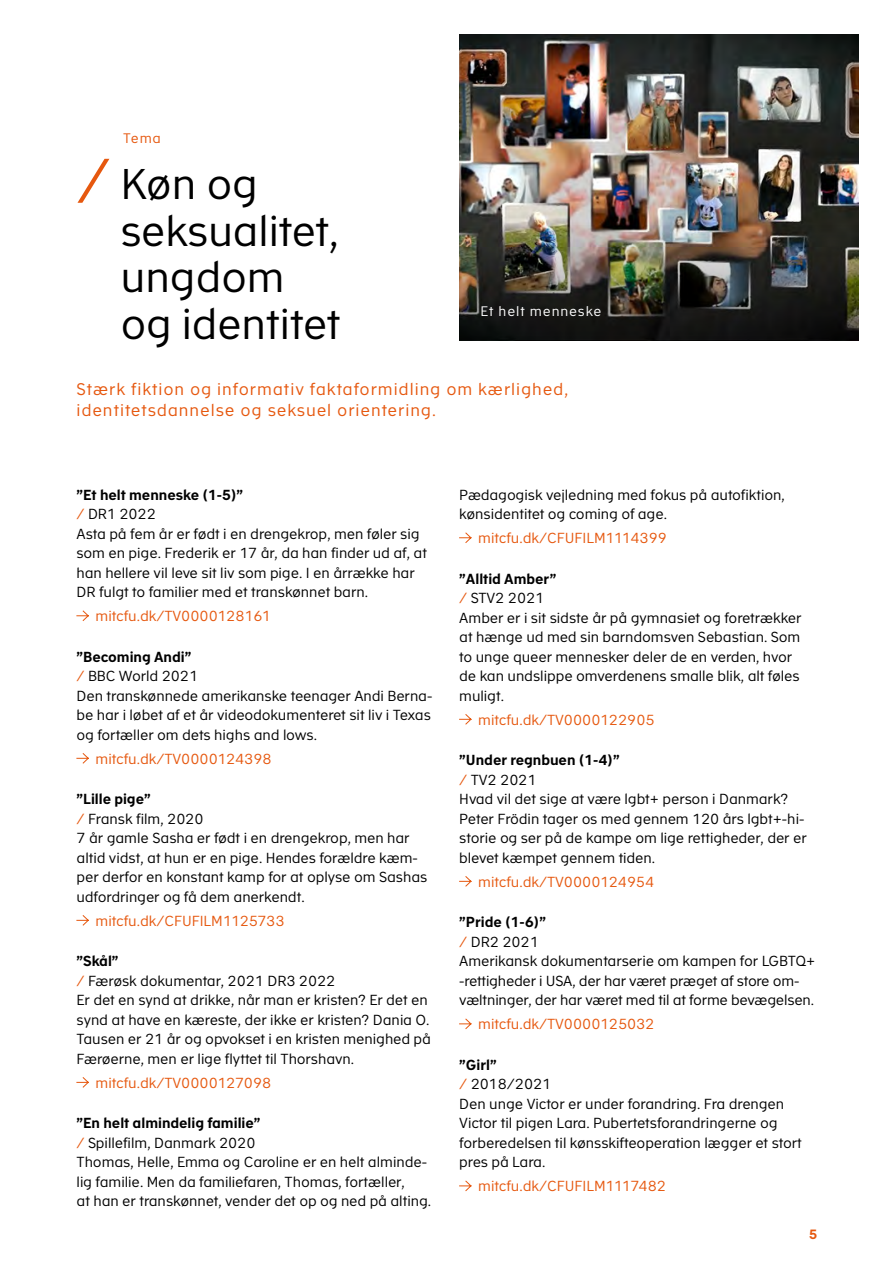
<style>
.page{position:relative;width:893px;height:1263px;background:#fff}
.page>*{position:absolute;margin:0;border:0;box-sizing:border-box;transform-origin:0 0}
.Fag_overskrift{font:42px/46.5px "Academy Sans";letter-spacing:-.01em;color:#000}
.Kort_tekst_orange{font:16.5px/21px "Academy Sans";letter-spacing:.05em;color:#e6580f}
.Brød{font:14.25px/19.5px "Academy Sans";letter-spacing:-.01em;color:#000}
.LInk{font:14.25px "Academy Sans";color:#e6580f}
.Brød-2{font:700 14.25px/19.5px "Academy Sans";letter-spacing:-.005em;color:#000}
.Fremhævet_i_billeder{font:13.5px "Academy Sans";letter-spacing:.06em;color:#fff}
.Fag_overskrift-2{font:13.5px "Academy Sans";color:#e6580f}
.t1{font:700 13.2px "Academy Sans";color:#e6580f}
.s1{font-size:60px;color:#e6580f}
.s2{font-weight:400;color:#e6580f}
.s3{font-weight:400}
.s4{font-weight:700}
.s5{color:#e6580f}
</style>
<div class="page">
<svg style="left:76px;top:610px;width:13px;height:11px"></svg>
<svg style="left:76px;top:753px;width:13px;height:11px"></svg>
<svg style="left:76px;top:915px;width:13px;height:11px"></svg>
<svg style="left:76px;top:1077px;width:13px;height:11px"></svg>
<svg style="left:459px;top:532px;width:13px;height:11px"></svg>
<svg style="left:459px;top:714px;width:13px;height:11px"></svg>
<svg style="left:459px;top:876px;width:13px;height:11px"></svg>
<svg style="left:459px;top:1018px;width:13px;height:11px"></svg>
<svg style="left:459px;top:1180px;width:13px;height:11px"></svg>
<img style="left:459px;top:34px;width:400px;height:192px">
<img style="left:459px;top:226px;width:400px;height:114px">
<p class="Fag_overskrift-2" style="left:123px;top:129px;width:39px">Tema</p>
<p class="Fag_overskrift" style="left:120px;top:158px;width:221px;text-indent:-44px"><span class="s1">/</span> Køn og seksualitet, ungdom og identitet</p>
<p class="Fremhævet_i_billeder" style="left:480px;top:302px;width:122px">Et helt menneske</p>
<p class="Kort_tekst_orange" style="left:77px;top:378px;width:493px">Stærk fiktion og informativ faktaformidling om kærlighed, identitetsdannelse og seksuel orientering.</p>
<p class="Brød-2" style="left:77px;top:484px;width:168px">”Et helt menneske (1-5)” <span class="s2">/</span> <span class="s3">DR1 2022</span></p>
<p class="Brød" style="left:77px;top:523px;width:352px">Asta på fem år er født i en drengekrop, men føler sig som en pige. Frederik er 17 år, da han finder ud af, at han hellere vil leve sit liv som pige. I en årrække har DR fulgt to familier med et transkønnet barn.</p>
<p class="LInk" style="left:96px;top:606px;width:177px">mitcfu.dk/TV0000128161</p>
<p class="Brød-2" style="left:77px;top:646px;width:123px">”Becoming Andi” <span class="s2">/</span> <span class="s3">BBC World 2021</span></p>
<p class="Brød" style="left:77px;top:685px;width:357px;text-align:justify">Den transkønnede amerikanske teenager Andi Berna&shy;be har i løbet af et år videodokumenteret sit liv i Texas og fortæller om dets highs and lows.</p>
<p class="LInk" style="left:96px;top:748px;width:178px">mitcfu.dk/TV0000124398</p>
<p class="Brød" style="left:77px;top:788px;width:129px"><span class="s4">”Lille pige”<br></span><span class="s5">/</span> Fransk film, 2020</p>
<p class="Brød" style="left:77px;top:827px;width:352px">7 år gamle Sasha er født i en drengekrop, men har altid vidst, at hun er en pige. Hendes forældre kæm&shy;per derfor en konstant kamp for at oplyse om Sashas udfordringer og få dem anerkendt.</p>
<p class="LInk" style="left:96px;top:910px;width:191px">mitcfu.dk/CFUFILM1125733</p>
<p class="Brød" style="left:77px;top:950px;width:260px"><span class="s4">”Skål”<br></span><span class="s5">/</span> Færøsk dokumentar, 2021 DR3 2022</p>
<p class="Brød" style="left:77px;top:989px;width:356px">Er det en synd at drikke, når man er kristen? Er det en synd at have en kæreste, der ikke er kristen? Dania O.<br>Tausen er 21 år og opvokset i en kristen menighed på Færøerne, men er lige flyttet til Thorshavn.</p>
<p class="LInk" style="left:96px;top:1072px;width:177px">mitcfu.dk/TV0000127098</p>
<p class="Brød-2" style="left:77px;top:1112px;width:186px">”En helt almindelig familie” <span class="s2">/</span> <span class="s3">Spillefilm, Danmark 2020</span></p>
<p class="Brød" style="left:77px;top:1151px;width:356px">Thomas, Helle, Emma og Caroline er en helt alminde&shy;lig familie. Men da familiefaren, Thomas, fortæller,<br>at han er transkønnet, vender det op og ned på alting.</p>
<p class="Brød" style="left:459px;top:484px;width:327px">Pædagogisk vejledning med fokus på autofiktion, kønsidentitet og coming of age.</p>
<p class="LInk" style="left:478px;top:528px;width:190px">mitcfu.dk/CFUFILM1114399</p>
<p class="Brød-2" style="left:459px;top:568px;width:99px">”Alltid Amber” <span class="s2">/</span> <span class="s3">STV2 2021</span></p>
<p class="Brød" style="left:459px;top:607px;width:344px">Amber er i sit sidste år på gymnasiet og foretrækker at hænge ud med sin barndomsven Sebastian. Som to unge queer mennesker deler de en verden, hvor de kan undslippe omverdenens smalle blik, alt føles muligt.</p>
<p class="LInk" style="left:478px;top:709px;width:178px">mitcfu.dk/TV0000122905</p>
<p class="Brød-2" style="left:459px;top:749px;width:162px">”Under regnbuen (1-4)” <span class="s2">/</span> <span class="s3">TV2 2021</span></p>
<p class="Brød" style="left:459px;top:788px;width:349px">Hvad vil det sige at være lgbt+ person i Danmark?<br>Peter Frödin tager os med gennem 120 års lgbt+-hi&shy;storie og ser på de kampe om lige rettigheder, der er blevet kæmpet gennem tiden.</p>
<p class="LInk" style="left:478px;top:871px;width:178px">mitcfu.dk/TV0000124954</p>
<p class="Brød-2" style="left:459px;top:911px;width:88px">”Pride (1-6)” <span class="s2">/</span> <span class="s3">DR2 2021</span></p>
<p class="Brød" style="left:459px;top:950px;width:358px">Amerikansk dokumentarserie om kampen for LGBTQ+ -rettigheder i USA, der har været præget af store om&shy;væltninger, der har været med til at forme bevægelsen.</p>
<p class="LInk" style="left:478px;top:1014px;width:178px">mitcfu.dk/TV0000125032</p>
<p class="Brød" style="left:459px;top:1054px;width:94px"><span class="s4">”Girl”<br></span><span class="s5">/</span> 2018/2021</p>
<p class="Brød" style="left:459px;top:1093px;width:344px">Den unge Victor er under forandring. Fra drengen Victor til pigen Lara. Pubertetsforandringerne og forberedelsen til kønsskifteoperation lægger et stort pres på Lara.</p>
<p class="LInk" style="left:478px;top:1176px;width:189px">mitcfu.dk/CFUFILM1117482</p>
<p class="t1" style="left:809px;top:1224px;width:10px">5</p>
</div>
